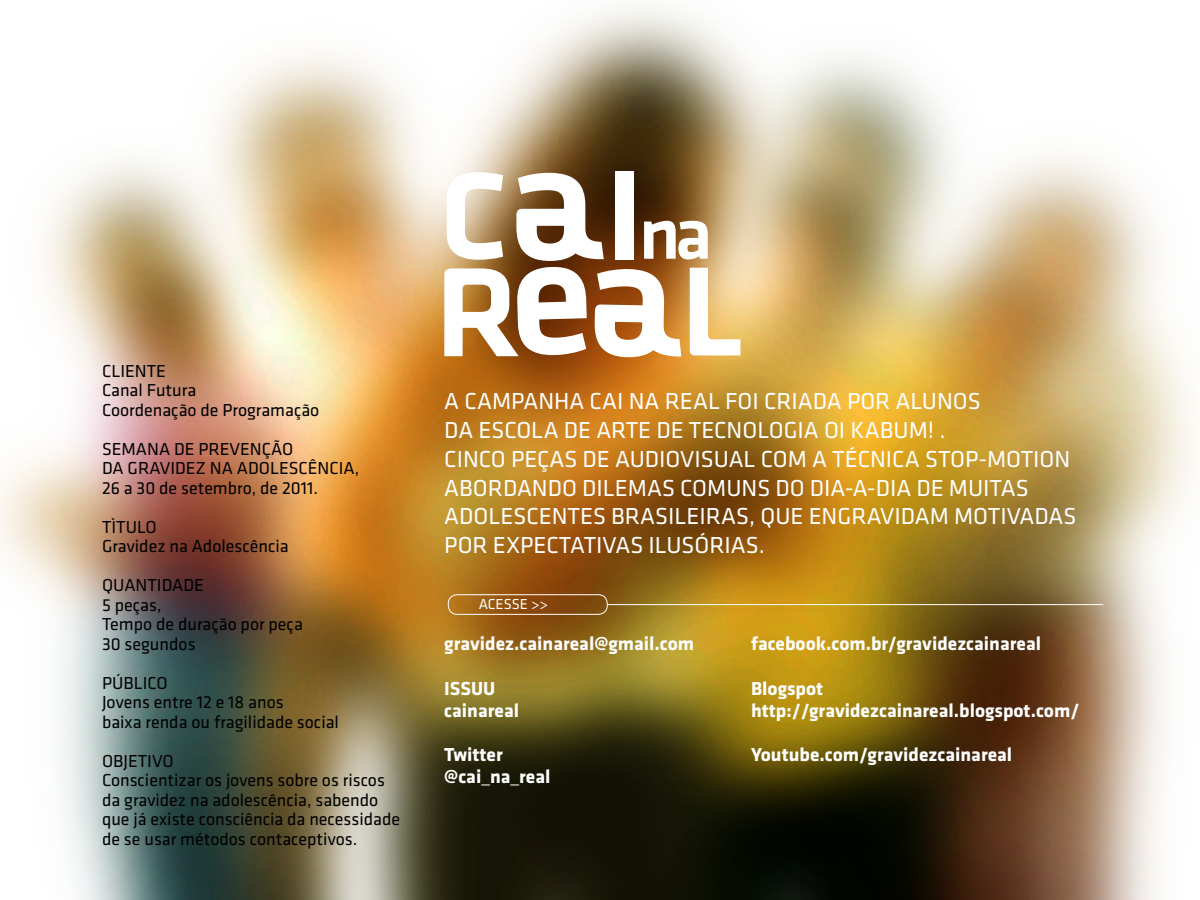
<style>
.page{position:relative;width:1200px;height:900px;background:#fff}
.page>*{position:absolute;margin:0;border:0;box-sizing:border-box;transform-origin:0 0}
.t1{font:24px/28.8px "Klavika";color:#fff}
.t2{font:700 19.5px/22.2px "Klavika";color:#fff}
.t3{font:18px/19.5px "Klavika";color:#000}
.t4{font:15px "Klavika";color:#fff}
</style>
<div class="page">
<img style="left:0;top:8px;width:1194px;height:892px">
<div style="left:615px;top:171px;width:19px;height:89px;background:#fff"></div>
<img style="left:444px;top:172px;width:296px;height:185px">
<hr style="left:608px;top:604px;width:495px;height:1px;background:#fff">
<div style="left:448px;top:595px;width:159px;height:20px;border:1px solid #fff;border-radius:9px"></div>
<p class="t3" style="left:102px;top:360px;width:219px">CLIENTE<br>Canal Futura<br>Coordenação de Programação</p>
<p class="t3" style="left:102px;top:438px;width:259px">SEMANA DE PREVENÇÃO<br>DA GRAVIDEZ NA ADOLESCÊNCIA,<br>26 a 30 de setembro, de 2011.</p>
<p class="t3" style="left:102px;top:516px;width:188px">TÌTULO<br>Gravidez na Adolescência</p>
<p class="t3" style="left:102px;top:575px;width:202px">QUANTIDADE<br>5 peças,<br>Tempo de duração por peça<br>30 segundos</p>
<p class="t3" style="left:102px;top:672px;width:238px">PÚBLICO<br>Jovens entre 12 e 18 anos<br>baixa renda ou fragilidade social</p>
<p class="t3" style="left:102px;top:750px;width:300px">OBJETIVO<br>Conscientizar os jovens sobre os riscos da gravidez na adolescência, sabendo que já existe consciência da necessidade de se usar métodos contaceptivos.</p>
<p class="t1" style="left:444px;top:386px;width:634px">A CAMPANHA CAI NA REAL FOI CRIADA POR ALUNOS<br>DA ESCOLA DE ARTE DE TECNOLOGIA OI KABUM! .<br>CINCO PEÇAS DE AUDIOVISUAL COM A TÉCNICA STOP-MOTION ABORDANDO DILEMAS COMUNS DO DIA-A-DIA DE MUITAS ADOLESCENTES BRASILEIRAS, QUE ENGRAVIDAM MOTIVADAS POR EXPECTATIVAS ILUSÓRIAS.</p>
<p class="t4" style="left:479px;top:594px;width:71px">ACESSE &gt;&gt;</p>
<p class="t2" style="left:444px;top:632px;width:251px">gravidez.cainareal@gmail.com</p>
<p class="t2" style="left:444px;top:676px;width:76px">ISSUU cainareal</p>
<p class="t2" style="left:444px;top:743px;width:108px">Twitter @cai_na_real</p>
<p class="t2" style="left:751px;top:632px;width:291px">facebook.com.br/gravidezcainareal</p>
<p class="t2" style="left:751px;top:676px;width:330px">Blogspot http://gravidezcainareal.blogspot.com/</p>
<p class="t2" style="left:751px;top:743px;width:263px">Youtube.com/gravidezcainareal</p>
</div>
